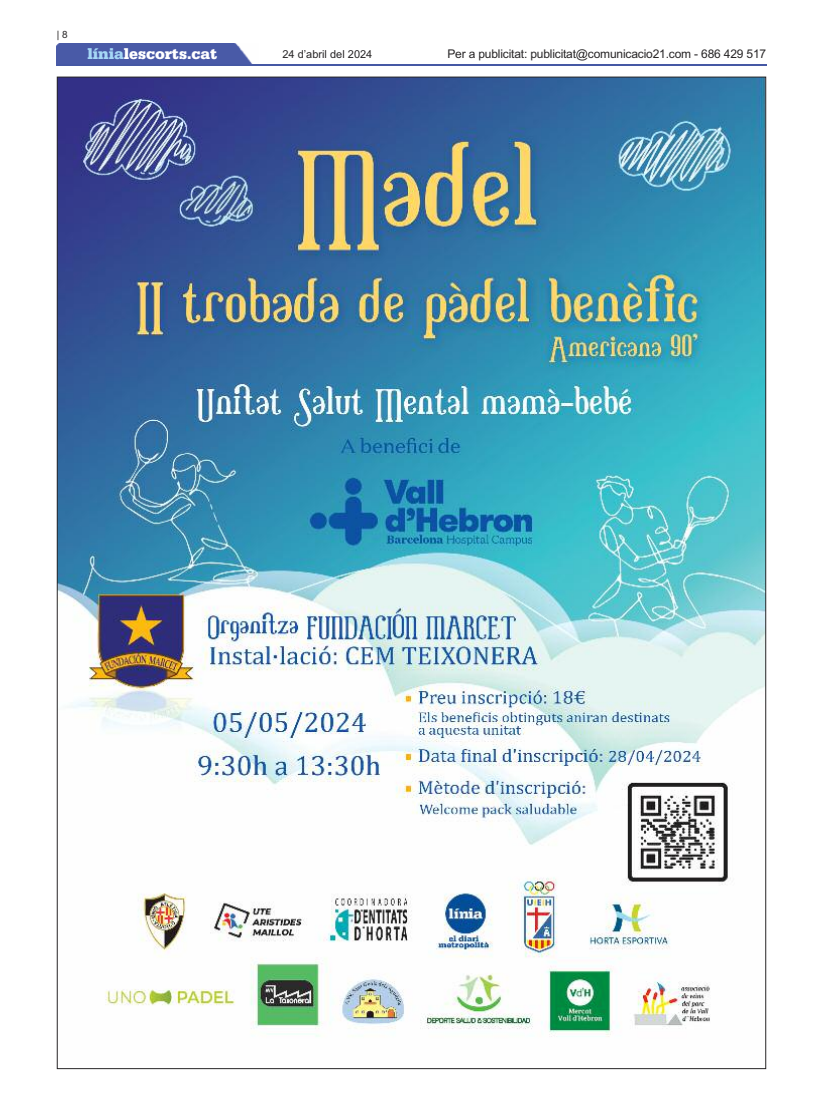
<style>
.page{position:relative;width:823px;height:1106px;background:#fff}
.page>*{position:absolute;margin:0;border:0;box-sizing:border-box;transform-origin:0 0}
.t1{font:900 16px "Serifa";color:#fff}
.t2{font:12px "Arial";letter-spacing:-.015em;color:#272526}
.t3{font:11px "Arial";color:#272526}
.t4{font:10px "Arial";color:#272526}
.s1{color:#a6d8f6}
</style>
<div class="page">
<div style="left:57px;top:44px;width:196px;height:20px;background:#495aa7"></div>
<hr style="left:57px;top:64px;width:708px;height:1px;background:#4558a4">
<img style="left:59px;top:79px;width:704px;height:958px">
<p class="t4" style="left:57px;top:29px;width:12px">| 8</p>
<h1 class="t1" style="left:87px;top:44px;width:131px"><span class="s1">línia</span>lescorts.cat</h1>
<p class="t3" style="left:282px;top:48px;width:91px">24 d’abril del 2024</p>
<p class="t2" style="left:447px;top:47px;width:320px">Per a publicitat: publicitat@comunicacio21.com - 686 429 517</p>
</div>
